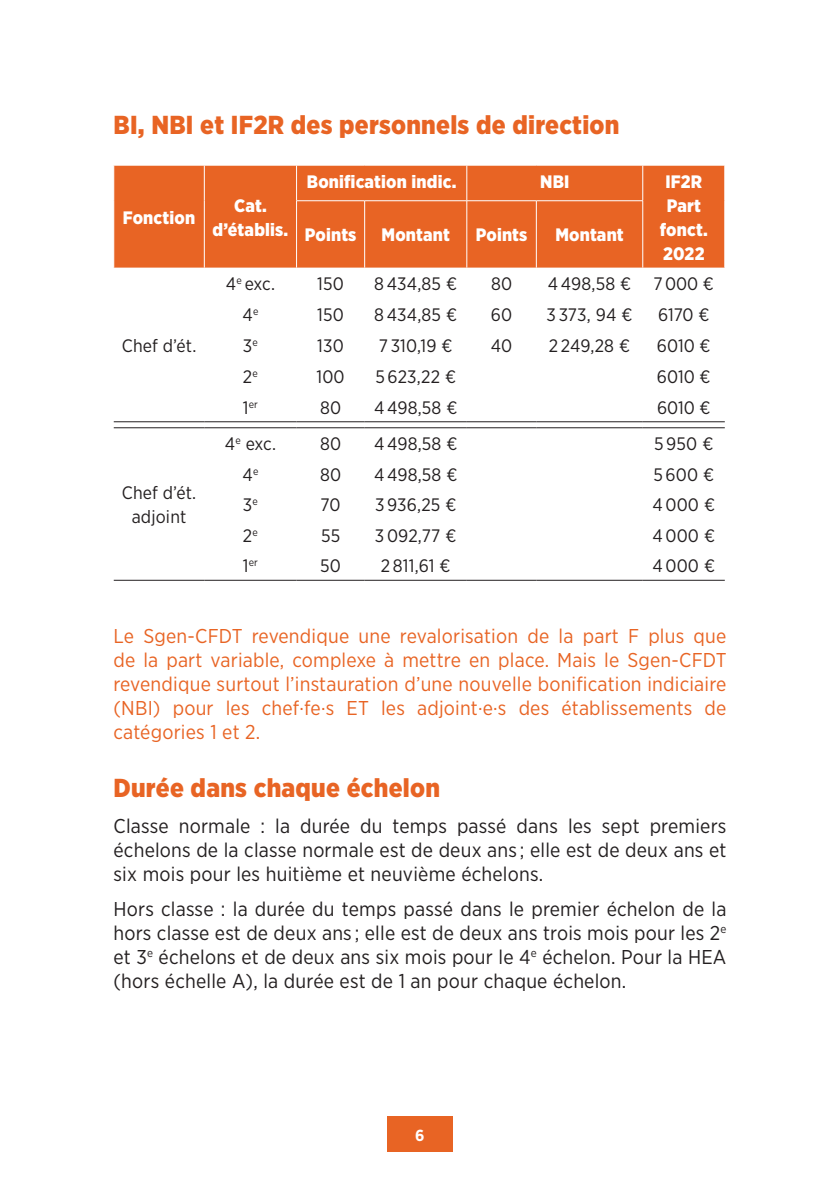
<style>
.page{position:relative;width:840px;height:1191px;background:#fff}
.page>*{position:absolute;margin:0;border:0;box-sizing:border-box;transform-origin:0 0}
.t1{font:900 26px "Gotham Narrow";letter-spacing:.01em;color:#e86424}
.t2{font:20px/24px "Gotham Narrow";letter-spacing:.01em;color:#231f20;text-align:justify}
.t3{font:20px/24px "Gotham Narrow";letter-spacing:.01em;color:#e86424;text-align:justify}
.t4{font:18px/24px "Gotham Narrow";letter-spacing:.01em;color:#231f20;text-align:center}
.t5{font:900 18px/24px "Gotham Narrow";letter-spacing:.01em;color:#fff;text-align:center}
.t6{font:700 16px "Gotham Narrow";color:#fff}
.t7{font:10.4px "Gotham Narrow";color:#231f20}
.s1{font-size:18px}
</style>
<div class="page">
<div style="left:387px;top:1116px;width:65px;height:36px;background:#e86424"></div>
<div style="left:114px;top:166px;width:610px;height:102px;background:#e86424"></div>
<hr style="left:642px;top:165px;width:1px;height:35px;background:#fff">
<hr style="left:204px;top:165px;width:1px;height:36px;background:#fff">
<hr style="left:204px;top:201px;width:1px;height:67px;background:#fff">
<hr style="left:296px;top:165px;width:1px;height:35px;background:#fff">
<hr style="left:466px;top:165px;width:1px;height:35px;background:#fff">
<hr style="left:296px;top:200px;width:68px;height:1px;background:#fff">
<hr style="left:296px;top:201px;width:1px;height:67px;background:#fff">
<hr style="left:364px;top:200px;width:102px;height:1px;background:#fff">
<hr style="left:364px;top:201px;width:1px;height:67px;background:#fff">
<hr style="left:466px;top:200px;width:70px;height:1px;background:#fff">
<hr style="left:466px;top:201px;width:1px;height:67px;background:#fff">
<hr style="left:536px;top:200px;width:106px;height:1px;background:#fff">
<hr style="left:535px;top:201px;width:1px;height:67px;background:#fff">
<hr style="left:642px;top:201px;width:1px;height:67px;background:#fff">
<hr style="left:114px;top:421px;width:90px;height:1px;background:#231f20">
<hr style="left:204px;top:421px;width:92px;height:1px;background:#231f20">
<hr style="left:296px;top:421px;width:68px;height:1px;background:#231f20">
<hr style="left:364px;top:421px;width:102px;height:1px;background:#231f20">
<hr style="left:466px;top:421px;width:70px;height:1px;background:#231f20">
<hr style="left:536px;top:421px;width:106px;height:1px;background:#231f20">
<hr style="left:642px;top:421px;width:82px;height:1px;background:#231f20">
<hr style="left:114px;top:427px;width:90px;height:1px;background:#231f20">
<hr style="left:204px;top:427px;width:92px;height:1px;background:#231f20">
<hr style="left:296px;top:427px;width:68px;height:1px;background:#231f20">
<hr style="left:364px;top:427px;width:102px;height:1px;background:#231f20">
<hr style="left:466px;top:427px;width:70px;height:1px;background:#231f20">
<hr style="left:536px;top:427px;width:106px;height:1px;background:#231f20">
<hr style="left:642px;top:427px;width:82px;height:1px;background:#231f20">
<hr style="left:204px;top:580px;width:92px;height:1px;background:#231f20">
<hr style="left:296px;top:580px;width:68px;height:1px;background:#231f20">
<hr style="left:364px;top:580px;width:102px;height:1px;background:#231f20">
<hr style="left:466px;top:580px;width:70px;height:1px;background:#231f20">
<hr style="left:536px;top:580px;width:106px;height:1px;background:#231f20">
<hr style="left:642px;top:580px;width:82px;height:1px;background:#231f20">
<hr style="left:114px;top:580px;width:90px;height:1px;background:#231f20">
<h1 class="t1" style="left:113px;top:108px;width:507px">BI, NBI et IF2R des personnels de direction</h1>
<p class="t5" style="left:123px;top:205px;width:74px">Fonction</p>
<p class="t5" style="left:212px;top:193px;width:77px">Cat. d’établis.</p>
<p class="t5" style="left:307px;top:169px;width:151px">Bonification indic.</p>
<p class="t5" style="left:540px;top:169px;width:31px">NBI</p>
<p class="t5" style="left:659px;top:169px;width:49px">IF2R<br>Part fonct.<br>2022</p>
<p class="t5" style="left:304px;top:223px;width:53px">Points</p>
<p class="t5" style="left:381px;top:223px;width:70px">Montant</p>
<p class="t5" style="left:475px;top:223px;width:53px">Points</p>
<p class="t5" style="left:555px;top:223px;width:70px">Montant</p>
<p class="t4" style="left:122px;top:333px;width:76px">Chef d’ét.</p>
<p class="t4" style="left:122px;top:480px;width:76px">Chef d’ét. adjoint</p>
<p class="t4" style="left:226px;top:271px;width:51px">4<sup>e</sup> exc.</p>
<p class="t4" style="left:317px;top:271px;width:28px">150</p>
<p class="t4" style="left:374px;top:271px;width:84px">8 434,85 €</p>
<p class="t4" style="left:490px;top:271px;width:23px">80</p>
<p class="t4" style="left:547px;top:271px;width:167px">4 498,58 € 7 000 €</p>
<p class="t4" style="left:242px;top:302px;width:17px">4<sup>e</sup></p>
<p class="t4" style="left:317px;top:302px;width:28px">150</p>
<p class="t4" style="left:374px;top:302px;width:84px">8 434,85 €</p>
<p class="t4" style="left:490px;top:302px;width:23px">60</p>
<p class="t4" style="left:546px;top:302px;width:87px">3 373, 94 €</p>
<p class="t4" style="left:657px;top:302px;width:53px">6170 €</p>
<p class="t4" style="left:243px;top:333px;width:16px">3<sup>e</sup></p>
<p class="t4" style="left:317px;top:333px;width:28px">130</p>
<p class="t4" style="left:378px;top:333px;width:75px">7 310,19 €</p>
<p class="t4" style="left:490px;top:333px;width:23px">40</p>
<p class="t4" style="left:548px;top:333px;width:83px">2 249,28 €</p>
<p class="t4" style="left:656px;top:333px;width:55px">6010 €</p>
<p class="t4" style="left:243px;top:364px;width:16px">2<sup>e</sup></p>
<p class="t4" style="left:316px;top:364px;width:30px">100</p>
<p class="t4" style="left:375px;top:364px;width:82px">5 623,22 €</p>
<p class="t4" style="left:656px;top:364px;width:55px">6010 €</p>
<p class="t7" style="left:243px;top:397px;width:17px"><span class="s1">1</span>er</p>
<p class="t4" style="left:320px;top:395px;width:23px">80</p>
<p class="t4" style="left:374px;top:395px;width:85px">4 498,58 €</p>
<p class="t4" style="left:656px;top:395px;width:55px">6010 €</p>
<p class="t4" style="left:225px;top:431px;width:53px">4<sup>e</sup> exc.</p>
<p class="t4" style="left:320px;top:431px;width:23px">80</p>
<p class="t4" style="left:374px;top:431px;width:85px">4 498,58 €</p>
<p class="t4" style="left:653px;top:431px;width:61px">5 950 €</p>
<p class="t4" style="left:242px;top:462px;width:17px">4<sup>e</sup></p>
<p class="t4" style="left:320px;top:462px;width:23px">80</p>
<p class="t4" style="left:374px;top:462px;width:85px">4 498,58 €</p>
<p class="t4" style="left:653px;top:462px;width:62px">5 600 €</p>
<p class="t4" style="left:243px;top:492px;width:16px">3<sup>e</sup></p>
<p class="t4" style="left:320px;top:492px;width:22px">70</p>
<p class="t4" style="left:375px;top:492px;width:83px">3 936,25 €</p>
<p class="t4" style="left:652px;top:492px;width:64px">4 000 €</p>
<p class="t4" style="left:243px;top:523px;width:16px">2<sup>e</sup></p>
<p class="t4" style="left:321px;top:523px;width:21px">55</p>
<p class="t4" style="left:375px;top:523px;width:83px">3 092,77 €</p>
<p class="t4" style="left:652px;top:523px;width:64px">4 000 €</p>
<p class="t7" style="left:243px;top:556px;width:17px"><span class="s1">1</span>er</p>
<p class="t4" style="left:320px;top:553px;width:22px">50</p>
<p class="t4" style="left:380px;top:553px;width:71px">2 811,61 €</p>
<p class="t4" style="left:652px;top:553px;width:64px">4 000 €</p>
<p class="t3" style="left:113px;top:624px;width:614px">Le Sgen-CFDT revendique une revalorisation de la part F plus que de la part variable, complexe à mettre en place. Mais le Sgen-CFDT revendique surtout l’instauration d’une nouvelle bonification indiciaire (NBI) pour les chef·fe·s ET les adjoint·e·s des établissements de catégories 1 et 2.</p>
<h1 class="t1" style="left:113px;top:771px;width:328px">Durée dans chaque échelon</h1>
<p class="t2" style="left:113px;top:813px;width:614px">Classe normale : la durée du temps passé dans les sept premiers échelons de la classe normale est de deux ans ; elle est de deux ans et six mois pour les huitième et neuvième échelons.</p>
<p class="t2" style="left:113px;top:896px;width:614px">Hors classe : la durée du temps passé dans le premier échelon de la hors classe est de deux ans ; elle est de deux ans trois mois pour les 2<sup>e </sup>et 3<sup>e</sup> échelons et de deux ans six mois pour le 4<sup>e</sup> échelon. Pour la HEA (hors échelle A), la durée est de 1 an pour chaque échelon.</p>
<p class="t6" style="left:415px;top:1124px;width:11px">6</p>
</div>
